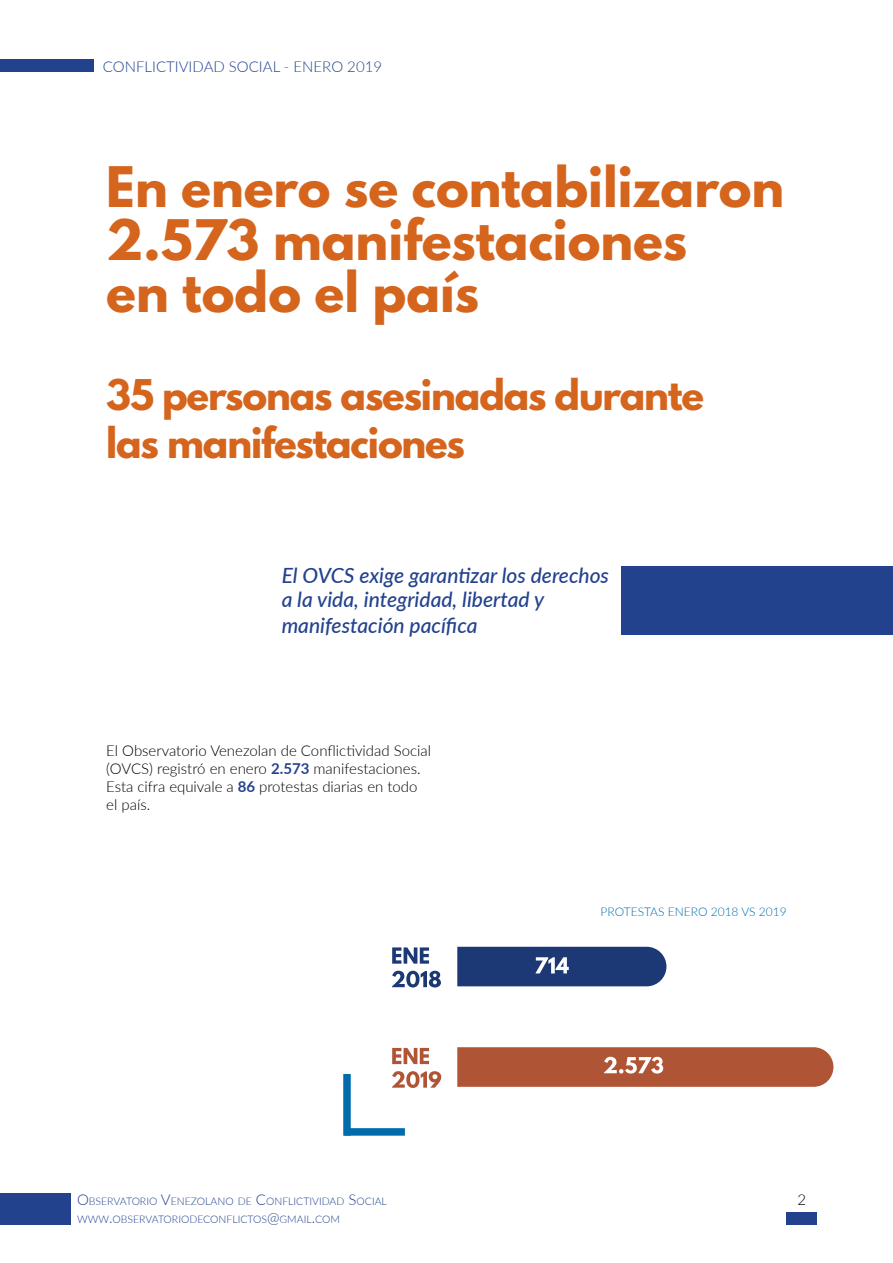
<style>
.page{position:relative;width:893px;height:1263px;background:#fff}
.page>*{position:absolute;margin:0;border:0;box-sizing:border-box;transform-origin:0 0}
.t1{font:700 49.5px/52.5px "League Spartan";color:#d5641c}
.t2{font:700 37.5px/48px "League Spartan";letter-spacing:-.03em;color:#d5641c}
.t3{font:italic 500 21px/24.6px "Lato";color:#23428e}
.t4{font:300 15px/18px "Lato";color:#000}
.t5{font:300 15px "Lato";color:#23428e}
.t6{font:300 12px "Lato";color:#016cab}
.t7{font:300 10.5px/18px "Lato";color:#23428e}
.s1{font-weight:700;color:#23428e}
.s2{font-size:15px}
</style>
<div class="page">
<div style="left:0;top:1193px;width:70px;height:31px;background:#23428e"></div>
<div style="left:0;top:60px;width:94px;height:12px;background:#23428e"></div>
<div style="left:787px;top:1212px;width:30px;height:12px;background:#23428e"></div>
<div style="left:622px;top:566px;width:271px;height:68px;background:#23428e"></div>
<div style="left:457px;top:947px;width:209px;height:39px;background:#1c3875"></div>
<svg style="left:457px;top:1047px;width:376px;height:40px;background:#b35c40"></svg>
<svg style="left:392px;top:947px;width:37px;height:17px"></svg>
<svg style="left:392px;top:971px;width:49px;height:16px"></svg>
<svg style="left:392px;top:1048px;width:37px;height:16px"></svg>
<svg style="left:392px;top:1071px;width:49px;height:17px"></svg>
<div style="left:344px;top:1128px;width:61px;height:8px;background:#016cab"></div>
<div style="left:343px;top:1074px;width:8px;height:62px;background:#016cab"></div>
<p class="t5" style="left:103px;top:56px;width:30px">CONFLI</p>
<p class="t5" style="left:156px;top:56px;width:20px">CTIVIDAD</p>
<p class="t5" style="left:229px;top:56px;width:75px">SOCIAL - ENER</p>
<p class="t5" style="left:331px;top:56px;width:52px">O 2019</p>
<h1 class="t1" style="left:106px;top:160px;width:679px">En enero se contabilizaron<br>2.573 manifestaciones<br>en todo el país</h1>
<h2 class="t2" style="left:106px;top:370px;width:599px">35 personas asesinadas durante las manifestaciones</h2>
<h3 class="t3" style="left:282px;top:562px;width:329px">El OVCS exige garantizar los derechos a la vida, integridad, libertad y manifestación pacífica</h3>
<p class="t4" style="left:106px;top:740px;width:326px">El Observatorio Venezolan de Conflictividad Social (OVCS) registró en enero <span class="s1">2.573</span> manifestaciones.<br>Esta cifra equivale a <span class="s1">86</span> protestas diarias en todo el país.</p>
<p class="t6" style="left:601px;top:903px;width:188px">PROTESTAS ENERO 2018 VS 2019</p>
<p class="t7" style="left:77px;top:1192px;width:311px"><span class="s2">O</span>BSERVATORIO <span class="s2">V</span>ENEZOLANO DE <span class="s2">C</span>ONFLICTIVIDAD <span class="s2">S</span>OCIAL<br>WWW<span class="s2">.</span>OBSERVATORIODECONFLICTOS<span class="s2">@</span>GMAIL<span class="s2">.</span>COM</p>
<p class="t4" style="left:797px;top:1190px;width:10px">2</p>
</div>
